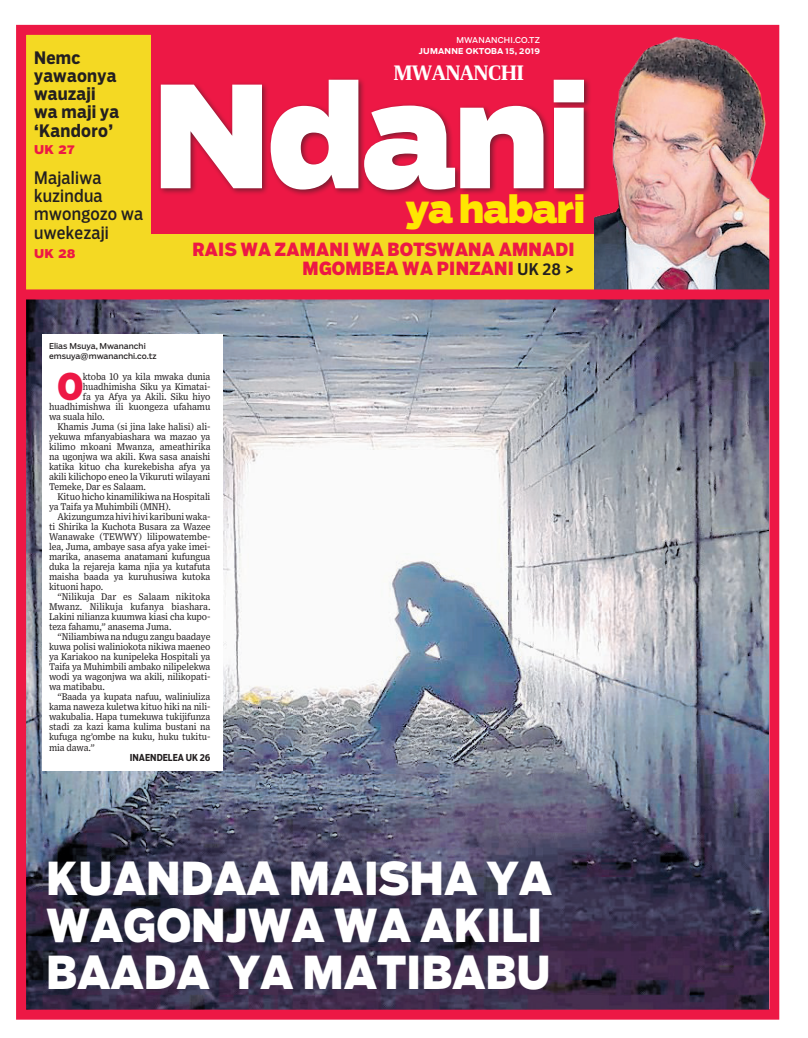
<style>
.page{position:relative;width:808px;height:1038px;background:#fff}
.page>*{position:absolute;margin:0;border:0;box-sizing:border-box;transform-origin:0 0}
.t1{font:900 139.8px "Salvo Sans";letter-spacing:-.03em;color:#fff}
.t2{font:900 45px/47px "Salvo Sans";color:#fff;scale:.9 1}
.t3{font:900 37.1px "Salvo Sans";letter-spacing:-.03em;color:#ffe601}
.t4{font:900 36.5px "Salvo Sans Cond";color:#ed1845}
.t5{font:700 21px "Ibis Display";color:#fff}
.t6{font:900 18px/19px "Salvo Sans Cond";letter-spacing:.015em;color:#ed1845;text-align:right;scale:1.05 1}
.t7{font:700 17px/18.3px "Salvo Sans Cond";letter-spacing:.015em;color:#231f20;scale:1.05 1}
.t8{font:17px/18.3px "Salvo Sans Cond";letter-spacing:.015em;color:#231f20;scale:1.05 1}
.t9{font:900 12px "Salvo Sans";letter-spacing:.015em;color:#ed1845}
.t10{font:9.5px "Exchange Text";letter-spacing:-.015em;color:#231f20}
.t11{font:700 9.5px "Salvo Sans Cond";color:#231f20}
.t12{font:8px/10px "Salvo Sans";color:#231f20}
.t13{font:700 8px/11px "Salvo Sans";letter-spacing:.025em;color:#fff;text-align:right}
.s1{font-weight:400}
.s2{font-weight:500;font-size:16px;color:#231f20}
</style>
<div class="page">
<img style="left:27px;top:299px;width:741px;height:709px">
<div style="left:21px;top:30px;width:754px;height:260px;background:#f4d923"></div>
<div style="left:152px;top:30px;width:622px;height:204px;background:#ed1845"></div>
<img style="left:594px;top:37px;width:174px;height:252px">
<div style="left:16px;top:25px;width:763px;height:994px;border:10px solid #ed1845"></div>
<div style="left:157px;top:76px;width:435px;height:121px;background:#231f20;opacity:.59"></div>
<div style="left:21px;top:289px;width:754px;height:10px;background:#ed1845"></div>
<div style="left:42px;top:334px;width:180px;height:436px;background:#fff"></div>
<p class="t7" style="left:34px;top:49px;width:82px">Nemc yawaonya wauzaji wa maji ya ‘Kandoro’</p>
<p class="t9" style="left:34px;top:141px;width:42px">UK 27</p>
<p class="t8" style="left:34px;top:168px;width:105px">Majaliwa kuzindua mwongozo wa uwekezaji</p>
<p class="t9" style="left:34px;top:245px;width:43px">UK 28</p>
<p class="t13" style="left:419px;top:35px;width:123px"><span class="s1">MWANANCHI.CO.TZ<br></span>JUMANNE OKTOBA 15, 2019</p>
<p class="t5" style="left:394px;top:60px;width:132px">MWANANCHI</p>
<p class="t1" style="left:152px;top:36px;width:441px">Ndani</p>
<p class="t3" style="left:406px;top:183px;width:181px">ya habari</p>
<p class="t6" style="left:192px;top:240px;width:365px">RAIS WA ZAMANI WA BOTSWANA AMNADI<br>MGOMBEA WA PINZANI <span class="s2">UK 28 &gt;</span></p>
<p class="t12" style="left:49px;top:341px;width:109px">Elias Msuya, Mwananchi emsuya@mwananchi.co.tz</p>
<p class="t4" style="left:58px;top:361px;width:27px">O</p>
<p class="t10" style="left:83px;top:369px;width:129px">ktoba 10 ya kila mwaka dunia</p>
<p class="t10" style="left:83px;top:379px;width:129px">huadhimisha Siku ya Kimatai-</p>
<p class="t10" style="left:83px;top:389px;width:129px">fa ya Afya ya Akili. Siku hiyo</p>
<p class="t10" style="left:49px;top:399px;width:163px">huadhimishwa ili kuongeza ufahamu</p>
<p class="t10" style="left:49px;top:409px;width:57px">wa suala hilo.</p>
<p class="t10" style="left:58px;top:419px;width:154px">Khamis Juma (si jina lake halisi) ali-</p>
<p class="t10" style="left:49px;top:429px;width:163px">yekuwa mfanyabiashara wa mazao ya</p>
<p class="t10" style="left:49px;top:439px;width:163px">kilimo mkoani Mwanza, ameathirika</p>
<p class="t10" style="left:49px;top:449px;width:163px">na ugonjwa wa akili. Kwa sasa anaishi</p>
<p class="t10" style="left:49px;top:459px;width:163px">katika kituo cha kurekebisha afya ya</p>
<p class="t10" style="left:49px;top:469px;width:163px">akili kilichopo eneo la Vikuruti wilayani</p>
<p class="t10" style="left:49px;top:479px;width:99px">Temeke, Dar es Salaam.</p>
<p class="t10" style="left:58px;top:489px;width:154px">Kituo hicho kinamilikiwa na Hospitali</p>
<p class="t10" style="left:49px;top:499px;width:123px">ya Taifa ya Muhimbili (MNH).</p>
<p class="t10" style="left:58px;top:509px;width:154px">Akizungumza hivi hivi karibuni waka-</p>
<p class="t10" style="left:49px;top:519px;width:163px">ti Shirika la Kuchota Busara za Wazee</p>
<p class="t10" style="left:49px;top:529px;width:163px">Wanawake (TEWWY) lilipowatembe-</p>
<p class="t10" style="left:49px;top:539px;width:163px">lea, Juma, ambaye sasa afya yake imei-</p>
<p class="t10" style="left:49px;top:549px;width:163px">marika, anasema anatamani kufungua</p>
<p class="t10" style="left:49px;top:559px;width:163px">duka la rejareja kama njia ya kutafuta</p>
<p class="t10" style="left:49px;top:569px;width:163px">maisha baada ya kuruhusiwa kutoka</p>
<p class="t10" style="left:49px;top:579px;width:56px">kituoni hapo.</p>
<p class="t10" style="left:58px;top:590px;width:154px">“Nilikuja Dar es Salaam nikitoka</p>
<p class="t10" style="left:49px;top:600px;width:163px">Mwanz. Nilikuja kufanya biashara.</p>
<p class="t10" style="left:49px;top:610px;width:163px">Lakini nilianza kuumwa kiasi cha kupo-</p>
<p class="t10" style="left:49px;top:620px;width:124px">teza fahamu,” anasema Juma.</p>
<p class="t10" style="left:58px;top:630px;width:154px">“Niliambiwa na ndugu zangu baadaye</p>
<p class="t10" style="left:49px;top:640px;width:163px">kuwa polisi waliniokota nikiwa maeneo</p>
<p class="t10" style="left:49px;top:650px;width:163px">ya Kariakoo na kunipeleka Hospitali ya</p>
<p class="t10" style="left:49px;top:660px;width:163px">Taifa ya Muhimbili ambako nilipelekwa</p>
<p class="t10" style="left:49px;top:670px;width:163px">wodi ya wagonjwa wa akili, nilikopati-</p>
<p class="t10" style="left:49px;top:680px;width:57px">wa matibabu.</p>
<p class="t10" style="left:58px;top:690px;width:154px">“Baada ya kupata nafuu, waliniuliza</p>
<p class="t10" style="left:49px;top:700px;width:163px">kama naweza kuletwa kituo hiki na nili-</p>
<p class="t10" style="left:49px;top:710px;width:163px">wakubalia. Hapa tumekuwa tukijifunza</p>
<p class="t10" style="left:49px;top:720px;width:163px">stadi za kazi kama kulima bustani na</p>
<p class="t10" style="left:49px;top:730px;width:163px">kufuga ng’ombe na kuku, huku tukitu-</p>
<p class="t10" style="left:49px;top:740px;width:47px">mia dawa.”</p>
<p class="t11" style="left:130px;top:750px;width:82px">INAENDELEA UK 26</p>
<p class="t2" style="left:46px;top:855px;width:564px">KUANDAA MAISHA YA<br>WAGONJWA WA AKILI<br>BAADA YA MATIBABU</p>
</div>
